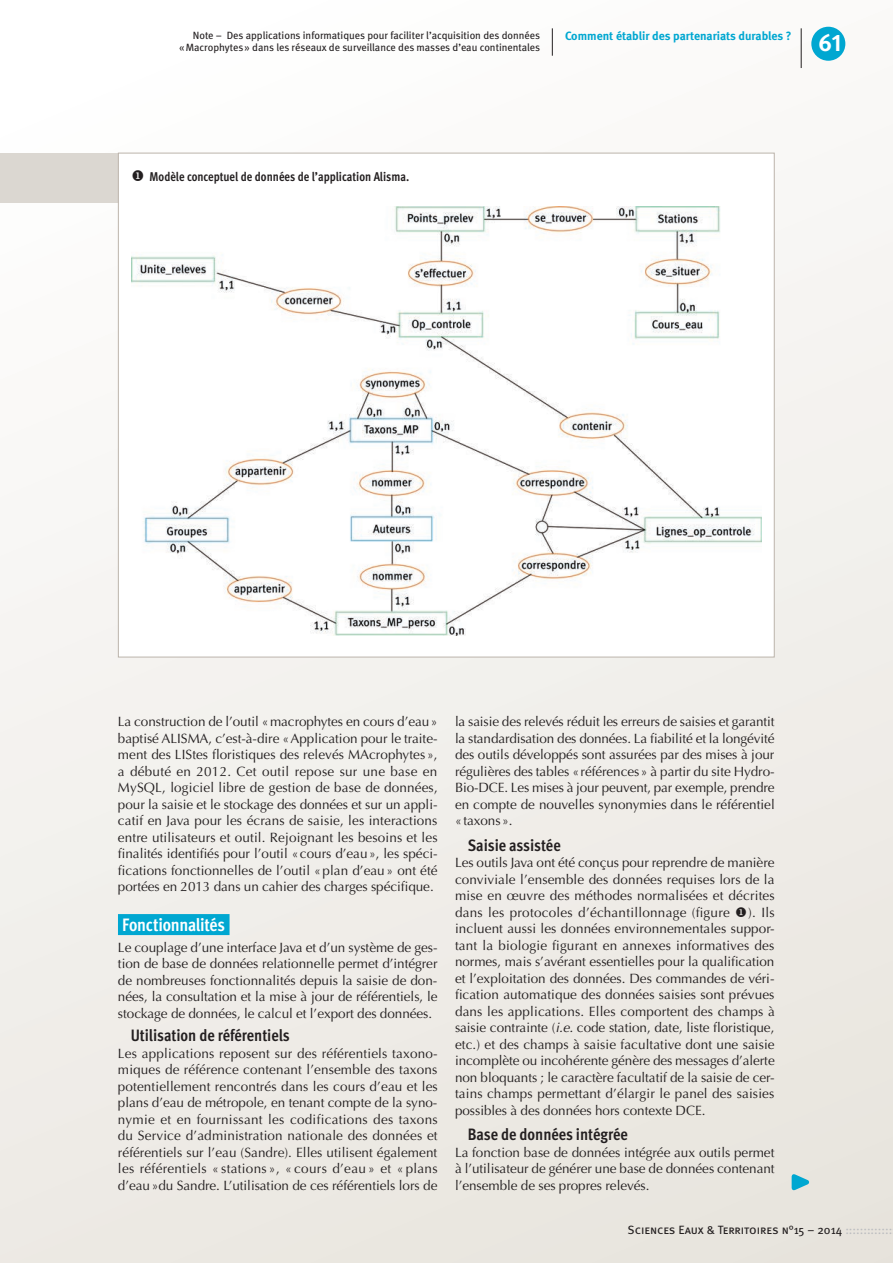
<style>
.page{position:relative;width:893px;height:1263px;background:#fff}
.page>*{position:absolute;margin:0;border:0;box-sizing:border-box;transform-origin:0 0}
.t1{font:24px "Meta Bold Caps Expert";color:#fff}
.t2{font:700 18px "Meta Cond OT";letter-spacing:-.015em;color:#fff}
.t3{font:700 16.5px "Meta Cond OT";color:#231f20}
.t4{font:13.5px/16.5px "Optima";letter-spacing:-.005em;color:#231f20;text-align:justify}
.t5{font:700 12.75px "Meta Cond OT";color:#231f20}
.t6{font:12px "Meta Book Caps";color:#231f20}
.t7{font:700 12px "Meta";color:#00a7d1}
.t8{font:10.5px/12px "Meta Book LF";color:#231f20;text-align:right}
.s1{font-style:italic}
.s2{color:#bcbdc0}
</style>
<div class="page">
<div style="left:0;top:0;width:893px;height:1263px;background:linear-gradient(to bottom,#fdfcfc,#eae6e0)"></div>
<div style="left:118px;top:914px;width:112px;height:21px;background:#00a7d1"></div>
<div style="left:0;top:153px;width:118px;height:49px;background:#dbd7d1"></div>
<svg style="left:552px;top:28px;width:1px;height:28px"></svg>
<div style="left:118px;top:153px;width:657px;height:504px;background:#fff;border:1px solid #bcb4ab"></div>
<img style="left:132px;top:207px;width:629px;height:428px">
<svg style="left:788px;top:1169px;width:30px;height:25px"></svg>
<div style="left:811px;top:27px;width:34px;height:34px;background:#00a7d1;border-radius:50%"></div>
<hr style="left:801px;top:28px;width:1px;height:40px;background:#231f20">
<p class="t8" style="left:179px;top:29px;width:362px">Note – Des applications informatiques pour faciliter l’acquisition des données «Macrophytes» dans les réseaux de surveillance des masses d’eau continentales</p>
<p class="t7" style="left:565px;top:28px;width:228px">Comment établir des partenariats durables ?</p>
<h1 class="t1" style="left:818px;top:28px;width:25px">61</h1>
<p class="t5" style="left:132px;top:168px;width:279px">◆ Modèle conceptuel de données de l’application Alisma.</p>
<p class="t4" style="left:118px;top:713px;width:321px">La construction de l’outil «macrophytes en cours d’eau» baptisé ALISMA, c’est-à-dire «Application pour le traite&shy;ment des LIStes floristiques des relevés MAcrophytes », a débuté en 2012. Cet outil repose sur une base en MySQL, logiciel libre de gestion de base de données, pour la saisie et le stockage des données et sur un appli&shy;catif en Java pour les écrans de saisie, les interactions entre utilisateurs et outil. Rejoignant les besoins et les finalités identifiés pour l’outil «cours d’eau», les spéci&shy;fications fonctionnelles de l’outil «plan d’eau» ont été portées en 2013 dans un cahier des charges spécifique.</p>
<h2 class="t2" style="left:122px;top:913px;width:104px">Fonctionnalités</h2>
<p class="t4" style="left:118px;top:939px;width:321px">Le couplage d’une interface Java et d’un système de ges&shy;tion de base de données relationnelle permet d’intégrer de nombreuses fonctionnalités depuis la saisie de don&shy;nées, la consultation et la mise à jour de référentiels, le stockage de données, le calcul et l’export des données.</p>
<p class="t3" style="left:131px;top:1025px;width:161px">Utilisation de référentiels</p>
<p class="t4" style="left:118px;top:1045px;width:321px">Les applications reposent sur des référentiels taxono&shy;miques de référence contenant l’ensemble des taxons potentiellement rencontrés dans les cours d’eau et les plans d’eau de métropole, en tenant compte de la syno&shy;nymie et en fournissant les codifications des taxons du Service d’administration nationale des données et référentiels sur l’eau (Sandre). Elles utilisent également les référentiels « stations », « cours d’eau » et « plans d’eau»du Sandre. L’utilisation de ces référentiels lors de</p>
<p class="t4" style="left:455px;top:713px;width:321px">la saisie des relevés réduit les erreurs de saisies et garantit la standardisation des données. La fiabilité et la longévité des outils développés sont assurées par des mises à jour régulières des tables «références» à partir du site Hydro-Bio-DCE. Les mises à jour peuvent, par exemple, prendre en compte de nouvelles synonymies dans le référentiel «taxons».</p>
<p class="t3" style="left:468px;top:834px;width:95px">Saisie assistée</p>
<p class="t4" style="left:455px;top:854px;width:321px">Les outils Java ont été conçus pour reprendre de manière conviviale l’ensemble des données requises lors de la mise en œuvre des méthodes normalisées et décrites dans les protocoles d’échantillonnage (figure ◆). Ils incluent aussi les données environnementales suppor&shy;tant la biologie figurant en annexes informatives des normes, mais s’avérant essentielles pour la qualification et l’exploitation des données. Des commandes de véri&shy;fication automatique des données saisies sont prévues dans les applications. Elles comportent des champs à saisie contrainte (<span class="s1">i.e.</span> code station, date, liste floristique, etc.) et des champs à saisie facultative dont une saisie incomplète ou incohérente génère des messages d’alerte non bloquants ; le caractère facultatif de la saisie de cer&shy;tains champs permettant d’élargir le panel des saisies possibles à des données hors contexte DCE.</p>
<p class="t3" style="left:468px;top:1124px;width:162px">Base de données intégrée</p>
<p class="t4" style="left:455px;top:1144px;width:321px">La fonction base de données intégrée aux outils permet à l’utilisateur de générer une base de données contenant l’ensemble de ses propres relevés.</p>
<p class="t6" style="left:628px;top:1223px;width:266px">Sciences Eaux &amp; Territoires n°15 – 2014 <span class="s2">:::::::::::::</span></p>
</div>
